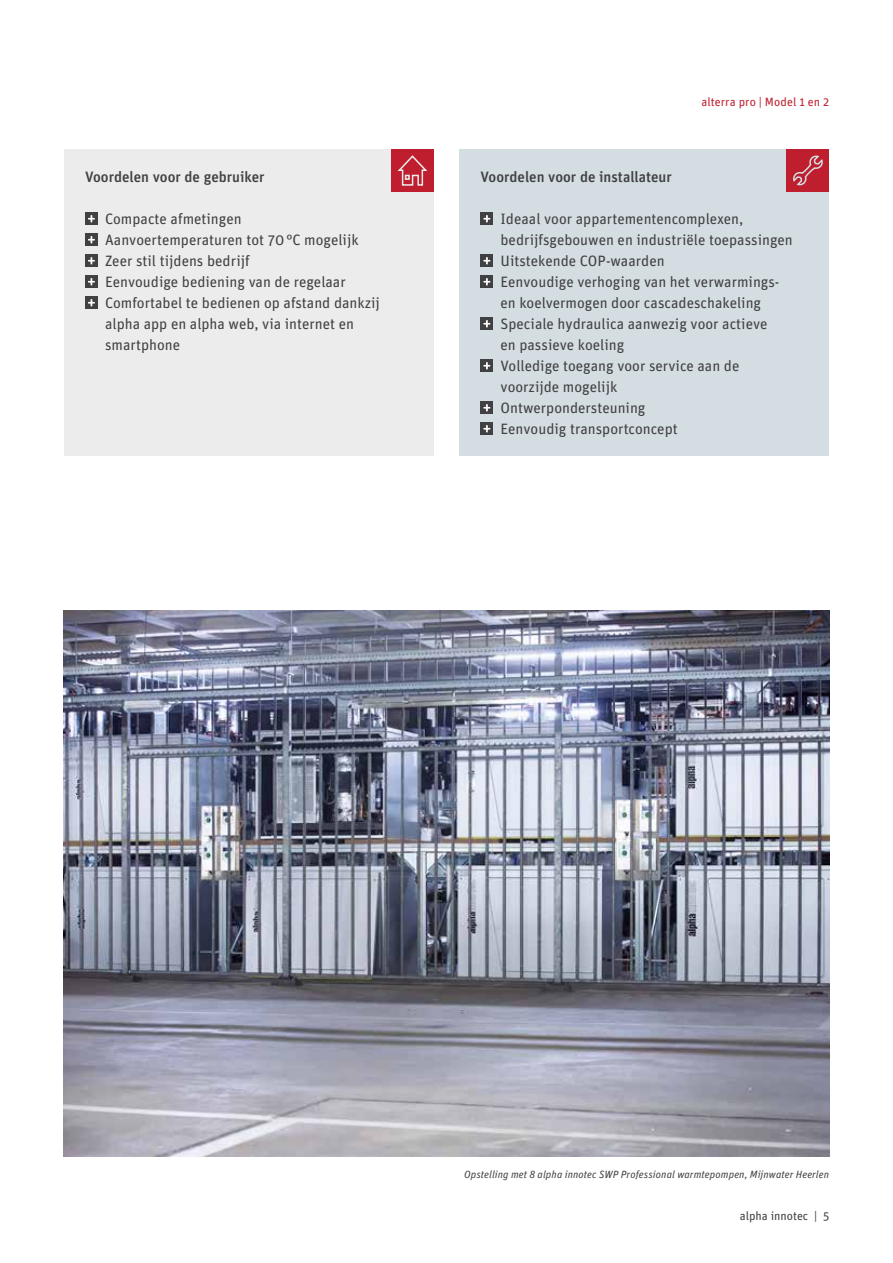
<style>
.page{position:relative;width:893px;height:1263px;background:#fff}
.page>*{position:absolute;margin:0;border:0;box-sizing:border-box;transform-origin:0 0}
.t1{font:15px/21px "Unit Pro";color:#414042}
.t2{font:500 15px "Unit Pro";color:#414042}
.t3{font:12px "Unit Pro";letter-spacing:.01em;color:#c01f2d}
.t4{font:12px "Unit Pro";color:#414042}
.t5{font:italic 10.5px "Unit Pro";letter-spacing:.01em;color:#414042}
</style>
<div class="page">
<img style="left:64px;top:611px;width:765px;height:546px">
<div style="left:459px;top:149px;width:370px;height:306px;background:#d3dde2"></div>
<div style="left:480px;top:212px;width:13px;height:13px;background:#414042"></div>
<svg style="left:483px;top:215px;width:7px;height:7px"></svg>
<div style="left:480px;top:254px;width:13px;height:13px;background:#414042"></div>
<svg style="left:483px;top:257px;width:7px;height:7px"></svg>
<div style="left:480px;top:275px;width:13px;height:13px;background:#414042"></div>
<svg style="left:483px;top:278px;width:7px;height:7px"></svg>
<div style="left:480px;top:317px;width:13px;height:13px;background:#414042"></div>
<svg style="left:483px;top:320px;width:7px;height:7px"></svg>
<div style="left:480px;top:359px;width:13px;height:13px;background:#414042"></div>
<svg style="left:483px;top:362px;width:7px;height:7px"></svg>
<div style="left:480px;top:401px;width:13px;height:13px;background:#414042"></div>
<svg style="left:483px;top:404px;width:7px;height:7px"></svg>
<div style="left:480px;top:422px;width:13px;height:13px;background:#414042"></div>
<svg style="left:483px;top:425px;width:7px;height:7px"></svg>
<div style="left:787px;top:149px;width:42px;height:42px;background:#be1e2d"></div>
<div style="left:64px;top:149px;width:370px;height:306px;background:#ececed"></div>
<div style="left:85px;top:212px;width:13px;height:13px;background:#414042"></div>
<svg style="left:88px;top:215px;width:7px;height:7px"></svg>
<div style="left:85px;top:233px;width:13px;height:13px;background:#414042"></div>
<svg style="left:88px;top:236px;width:7px;height:7px"></svg>
<div style="left:85px;top:254px;width:13px;height:13px;background:#414042"></div>
<svg style="left:88px;top:257px;width:7px;height:7px"></svg>
<div style="left:85px;top:275px;width:13px;height:13px;background:#414042"></div>
<svg style="left:88px;top:278px;width:7px;height:7px"></svg>
<div style="left:85px;top:296px;width:13px;height:13px;background:#414042"></div>
<svg style="left:88px;top:299px;width:7px;height:7px"></svg>
<div style="left:391px;top:149px;width:43px;height:42px;background:#be1e2d"></div>
<svg style="left:397px;top:155px;width:31px;height:31px"></svg>
<svg style="left:793px;top:155px;width:30px;height:31px"></svg>
<p class="t2" style="left:85px;top:166px;width:181px">Voordelen voor de gebruiker</p>
<p class="t1" style="left:105px;top:208px;width:276px">Compacte afmetingen<br>Aanvoertemperaturen tot 70°C mogelijk<br>Zeer stil tijdens bedrijf<br>Eenvoudige bediening van de regelaar<br>Comfortabel te bedienen op afstand dankzij alpha app en alpha web, via internet en smartphone</p>
<p class="t3" style="left:701px;top:94px;width:129px">alterra pro | Model 1 en 2</p>
<p class="t2" style="left:480px;top:166px;width:193px">Voordelen voor de installateur</p>
<p class="t1" style="left:500px;top:208px;width:294px">Ideaal voor appartementencomplexen, bedrijfsgebouwen en industriële toepassingen Uitstekende COP-waarden<br>Eenvoudige verhoging van het verwarmings&shy;en koelvermogen door cascadeschakeling Speciale hydraulica aanwezig voor actieve<br>en passieve koeling<br>Volledige toegang voor service aan de voorzijde mogelijk<br>Ontwerpondersteuning<br>Eenvoudig transportconcept</p>
<p class="t5" style="left:464px;top:1167px;width:367px">Opstelling met 8 alpha innotec SWP Professional warmtepompen, Mijnwater Heerlen</p>
<p class="t4" style="left:740px;top:1207px;width:91px">alpha innotec | 5</p>
</div>
